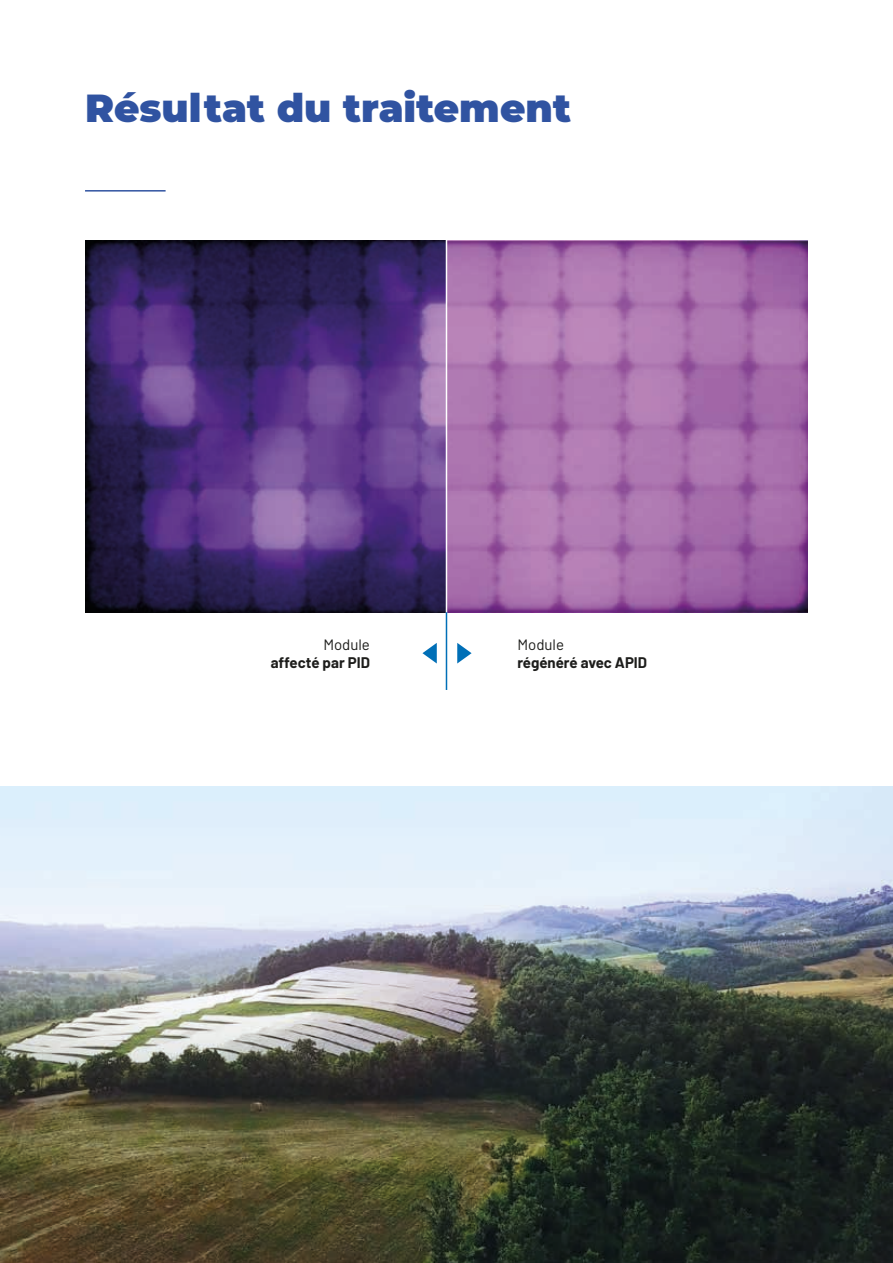
<style>
.page{position:relative;width:893px;height:1263px;background:#fff}
.page>*{position:absolute;margin:0;border:0;box-sizing:border-box;transform-origin:0 0}
.t1{font:900 39px "Montserrat";color:#3053a1}
.t2{font:700 15px "Barlow";color:#1d1d1b}
.t3{font:15px "Barlow";color:#1d1d1b}
</style>
<div class="page">
<hr style="left:85px;top:190px;width:81px;height:2px;background:#3053a1">
<img style="left:0;top:787px;width:893px;height:476px">
<img style="left:85px;top:240px;width:361px;height:372px">
<svg style="left:447px;top:240px;width:361px;height:372px;background:#a76fab"></svg>
<svg style="left:422px;top:643px;width:15px;height:20px"></svg>
<svg style="left:457px;top:643px;width:15px;height:20px"></svg>
<hr style="left:446px;top:612px;width:1px;height:78px;background:#006fb7">
<h1 class="t1" style="left:85px;top:79px;width:487px">Résultat du traitement</h1>
<p class="t3" style="left:323px;top:633px;width:48px">Module</p>
<p class="t2" style="left:271px;top:651px;width:101px">affecté par PID</p>
<p class="t3" style="left:517px;top:633px;width:48px">Module</p>
<p class="t2" style="left:517px;top:651px;width:131px">régénéré avec APID</p>
</div>
